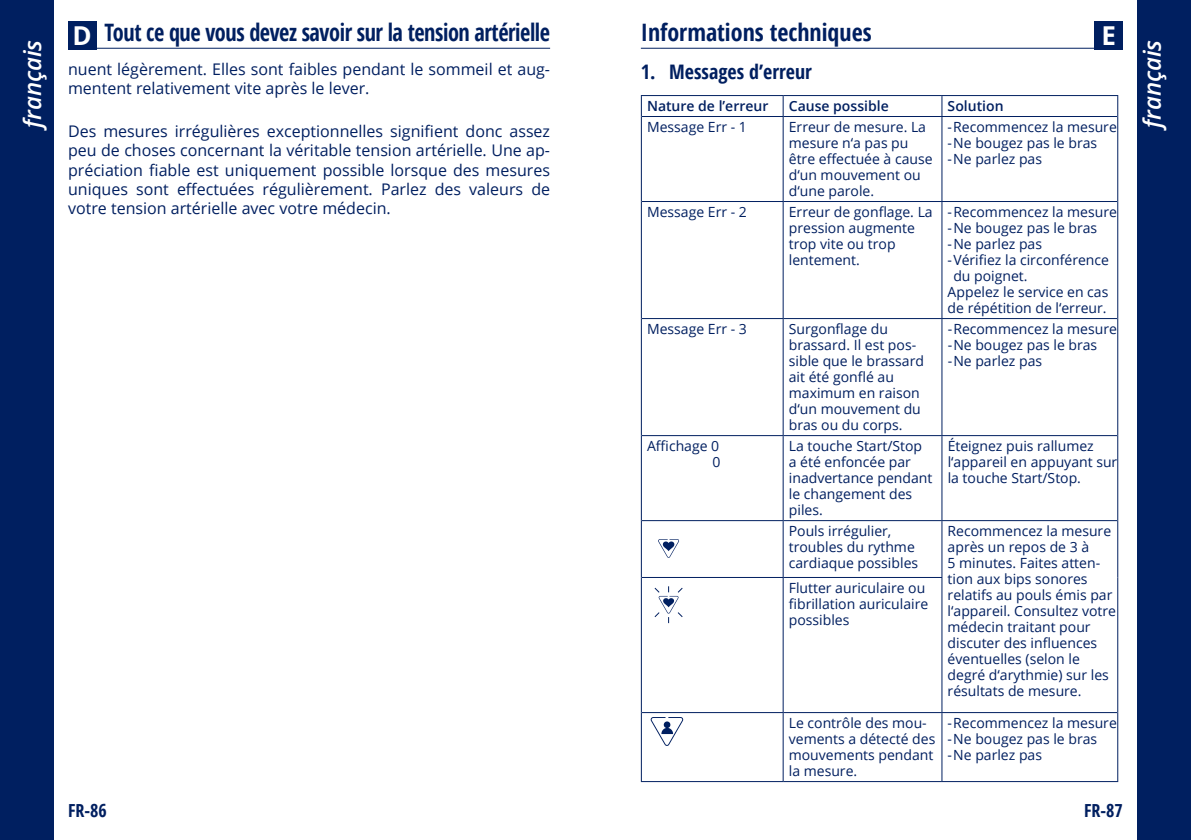
<style>
.page{position:relative;width:1191px;height:840px;background:#fff}
.page>*{position:absolute;margin:0;border:0;box-sizing:border-box;transform-origin:0 0}
.t1{font:700 26px "Open Sans";color:#fff}
.t2{font:700 condensed 24px "Open Sans";letter-spacing:-.02em;color:#001f60;scale:.93 1}
.t3{font:700 condensed 24px "Open Sans";color:#001f60}
.t4{font:italic 600 24px "Open Sans";color:#fff}
.t5{font:700 condensed 20px "Open Sans";color:#001f60}
.t6{font:700 condensed 18px "Open Sans";color:#001f60}
.t7{font:16px/19.2px "Open Sans";color:#001f60}
.t8{font:14px/16px "Open Sans";color:#001f60}
.t9{font:600 14px "Open Sans";color:#001f60}
.s1{font-stretch:normal;font-size:26px;color:#fff}
</style>
<div class="page">
<div style="left:1137px;top:0;width:54px;height:839px;background:#001f60"></div>
<div style="left:0;top:0;width:54px;height:839px;background:#001f60"></div>
<hr style="left:641px;top:48px;width:482px;height:1px;background:#001f60">
<hr style="left:68px;top:48px;width:482px;height:1px;background:#001f60">
<div style="left:1094px;top:21px;width:29px;height:28px;background:#001f60"></div>
<div style="left:68px;top:21px;width:28px;height:28px;background:#001f60"></div>
<hr style="left:641px;top:95px;width:142px;height:1px;background:#001f60">
<svg style="left:641px;top:96px;width:1px;height:20px"></svg>
<hr style="left:783px;top:95px;width:159px;height:1px;background:#001f60">
<hr style="left:942px;top:95px;width:176px;height:1px;background:#001f60">
<svg style="left:1117px;top:96px;width:1px;height:20px"></svg>
<svg style="left:782px;top:96px;width:1px;height:20px"></svg>
<svg style="left:941px;top:96px;width:1px;height:20px"></svg>
<hr style="left:642px;top:116px;width:141px;height:1px;background:#001f60">
<hr style="left:783px;top:116px;width:159px;height:1px;background:#001f60">
<hr style="left:942px;top:116px;width:175px;height:1px;background:#001f60">
<hr style="left:641px;top:116px;width:1px;height:85px;background:#001f60">
<hr style="left:1117px;top:116px;width:1px;height:85px;background:#001f60">
<hr style="left:782px;top:117px;width:1px;height:84px;background:#001f60">
<hr style="left:941px;top:117px;width:1px;height:84px;background:#001f60">
<hr style="left:642px;top:201px;width:141px;height:1px;background:#001f60">
<hr style="left:783px;top:201px;width:159px;height:1px;background:#001f60">
<hr style="left:782px;top:202px;width:1px;height:116px;background:#001f60">
<hr style="left:942px;top:201px;width:175px;height:1px;background:#001f60">
<hr style="left:941px;top:202px;width:1px;height:116px;background:#001f60">
<hr style="left:642px;top:318px;width:141px;height:1px;background:#001f60">
<hr style="left:783px;top:318px;width:159px;height:1px;background:#001f60">
<hr style="left:782px;top:319px;width:1px;height:116px;background:#001f60">
<hr style="left:942px;top:318px;width:175px;height:1px;background:#001f60">
<hr style="left:941px;top:319px;width:1px;height:116px;background:#001f60">
<hr style="left:642px;top:435px;width:141px;height:1px;background:#001f60">
<hr style="left:783px;top:435px;width:159px;height:1px;background:#001f60">
<hr style="left:782px;top:436px;width:1px;height:84px;background:#001f60">
<hr style="left:942px;top:435px;width:175px;height:1px;background:#001f60">
<hr style="left:941px;top:436px;width:1px;height:84px;background:#001f60">
<hr style="left:782px;top:521px;width:1px;height:55px;background:#001f60">
<hr style="left:941px;top:521px;width:1px;height:55px;background:#001f60">
<hr style="left:782px;top:577px;width:1px;height:134px;background:#001f60">
<hr style="left:941px;top:577px;width:1px;height:134px;background:#001f60">
<hr style="left:782px;top:712px;width:1px;height:68px;background:#001f60">
<hr style="left:941px;top:712px;width:1px;height:68px;background:#001f60">
<hr style="left:641px;top:201px;width:1px;height:117px;background:#001f60">
<hr style="left:1117px;top:201px;width:1px;height:117px;background:#001f60">
<hr style="left:641px;top:318px;width:1px;height:117px;background:#001f60">
<hr style="left:1117px;top:318px;width:1px;height:117px;background:#001f60">
<hr style="left:641px;top:435px;width:1px;height:85px;background:#001f60">
<hr style="left:1117px;top:435px;width:1px;height:85px;background:#001f60">
<hr style="left:641px;top:520px;width:1px;height:57px;background:#001f60">
<hr style="left:1117px;top:520px;width:1px;height:57px;background:#001f60">
<hr style="left:641px;top:577px;width:1px;height:135px;background:#001f60">
<hr style="left:1117px;top:577px;width:1px;height:135px;background:#001f60">
<hr style="left:641px;top:712px;width:1px;height:68px;background:#001f60">
<hr style="left:1117px;top:712px;width:1px;height:68px;background:#001f60">
<hr style="left:642px;top:520px;width:141px;height:1px;background:#001f60">
<hr style="left:642px;top:576px;width:141px;height:1px;background:#001f60">
<hr style="left:642px;top:711px;width:141px;height:1px;background:#001f60">
<hr style="left:641px;top:780px;width:142px;height:1px;background:#001f60">
<hr style="left:783px;top:520px;width:159px;height:1px;background:#001f60">
<hr style="left:942px;top:520px;width:175px;height:1px;background:#001f60">
<hr style="left:783px;top:576px;width:159px;height:1px;background:#001f60">
<hr style="left:783px;top:711px;width:159px;height:1px;background:#001f60">
<hr style="left:942px;top:711px;width:175px;height:1px;background:#001f60">
<hr style="left:783px;top:780px;width:159px;height:1px;background:#001f60">
<hr style="left:942px;top:780px;width:176px;height:1px;background:#001f60">
<svg style="left:658px;top:539px;width:21px;height:18px"></svg>
<svg style="left:654px;top:586px;width:29px;height:36px"></svg>
<svg style="left:650px;top:717px;width:33px;height:28px"></svg>
<h2 class="t2" style="left:73px;top:16px;width:515px"><span class="s1">D</span> Tout ce que vous devez savoir sur la tension artérielle</h2>
<h2 class="t3" style="left:641px;top:16px;width:232px">Informations techniques</h2>
<h1 class="t1" style="left:1101px;top:17px;width:16px">E</h1>
<p class="t7" style="left:68px;top:59px;width:483px">nuent légèrement. Elles sont faibles pendant le sommeil et aug&shy;mentent relativement vite après le lever.</p>
<p class="t7" style="left:68px;top:121px;width:483px;text-align:justify">Des mesures irrégulières exceptionnelles signifient donc assez peu de choses concernant la véritable tension artérielle. Une ap&shy;préciation fiable est uniquement possible lorsque des mesures uniques sont effectuées régulièrement. Parlez des valeurs de votre tension artérielle avec votre médecin.</p>
<h2 class="t4" style="left:16px;top:128px;width:90px;rotate:-90deg">français</h2>
<h2 class="t4" style="left:1135px;top:128px;width:90px;rotate:-90deg">français</h2>
<h3 class="t5" style="left:641px;top:58px;width:173px">1. Messages d’erreur</h3>
<p class="t9" style="left:647px;top:96px;width:123px">Nature de l’erreur</p>
<p class="t9" style="left:789px;top:96px;width:101px">Cause possible</p>
<p class="t9" style="left:947px;top:96px;width:57px">Solution</p>
<p class="t8" style="left:647px;top:118px;width:101px">Message Err - 1</p>
<p class="t8" style="left:789px;top:118px;width:145px">Erreur de mesure. La mesure n‘a pas pu être effectuée à cause d‘un mouvement ou d‘une parole.</p>
<p class="t8" style="left:947px;top:118px;width:171px">-Recommencez la mesure -Ne bougez pas le bras -Ne parlez pas</p>
<p class="t8" style="left:647px;top:203px;width:101px">Message Err - 2</p>
<p class="t8" style="left:789px;top:203px;width:145px">Erreur de gonflage. La pression augmente trop vite ou trop lentement.</p>
<p class="t8" style="left:947px;top:203px;width:171px">-Recommencez la mesure</p>
<p class="t8" style="left:947px;top:219px;width:151px">-Ne bougez pas le bras</p>
<p class="t8" style="left:947px;top:235px;width:96px">-Ne parlez pas</p>
<p class="t8" style="left:947px;top:251px;width:163px">-Vérifiez la circonférence</p>
<p class="t8" style="left:953px;top:267px;width:76px">du poignet.</p>
<p class="t8" style="left:947px;top:283px;width:162px">Appelez le service en cas</p>
<p class="t8" style="left:947px;top:299px;width:160px">de répétition de l‘erreur.</p>
<p class="t8" style="left:647px;top:320px;width:101px">Message Err - 3</p>
<p class="t8" style="left:789px;top:320px;width:137px">Surgonflage du brassard. Il est pos&shy;sible que le brassard ait été gonflé au maximum en raison d‘un mouvement du bras ou du corps.</p>
<p class="t8" style="left:947px;top:320px;width:171px">-Recommencez la mesure -Ne bougez pas le bras -Ne parlez pas</p>
<p class="t8" style="left:647px;top:437px;width:75px;text-align:right">Affichage 0<br>0</p>
<p class="t8" style="left:789px;top:437px;width:145px">La touche Start/Stop a été enfoncée par inadvertance pendant le changement des piles.</p>
<p class="t8" style="left:947px;top:437px;width:171px">Éteignez puis rallumez l‘appareil en appuyant sur la touche Start/Stop.</p>
<p class="t8" style="left:789px;top:522px;width:131px">Pouls irrégulier, troubles du rythme cardiaque possibles</p>
<p class="t8" style="left:947px;top:522px;width:170px">Recommencez la mesure après un repos de 3 à<br>5 minutes. Faites atten&shy;tion aux bips sonores relatifs au pouls émis par l‘appareil. Consultez votre médecin traitant pour discuter des influences éventuelles (selon le degré d‘arythmie) sur les résultats de mesure.</p>
<p class="t8" style="left:789px;top:579px;width:141px">Flutter auriculaire ou fibrillation auriculaire possibles</p>
<p class="t8" style="left:789px;top:714px;width:148px">Le contrôle des mou&shy;vements a détecté des mouvements pendant la mesure.</p>
<p class="t8" style="left:947px;top:714px;width:171px">-Recommencez la mesure -Ne bougez pas le bras -Ne parlez pas</p>
<p class="t6" style="left:68px;top:797px;width:40px">FR-86</p>
<p class="t6" style="left:1084px;top:797px;width:40px">FR-87</p>
</div>
